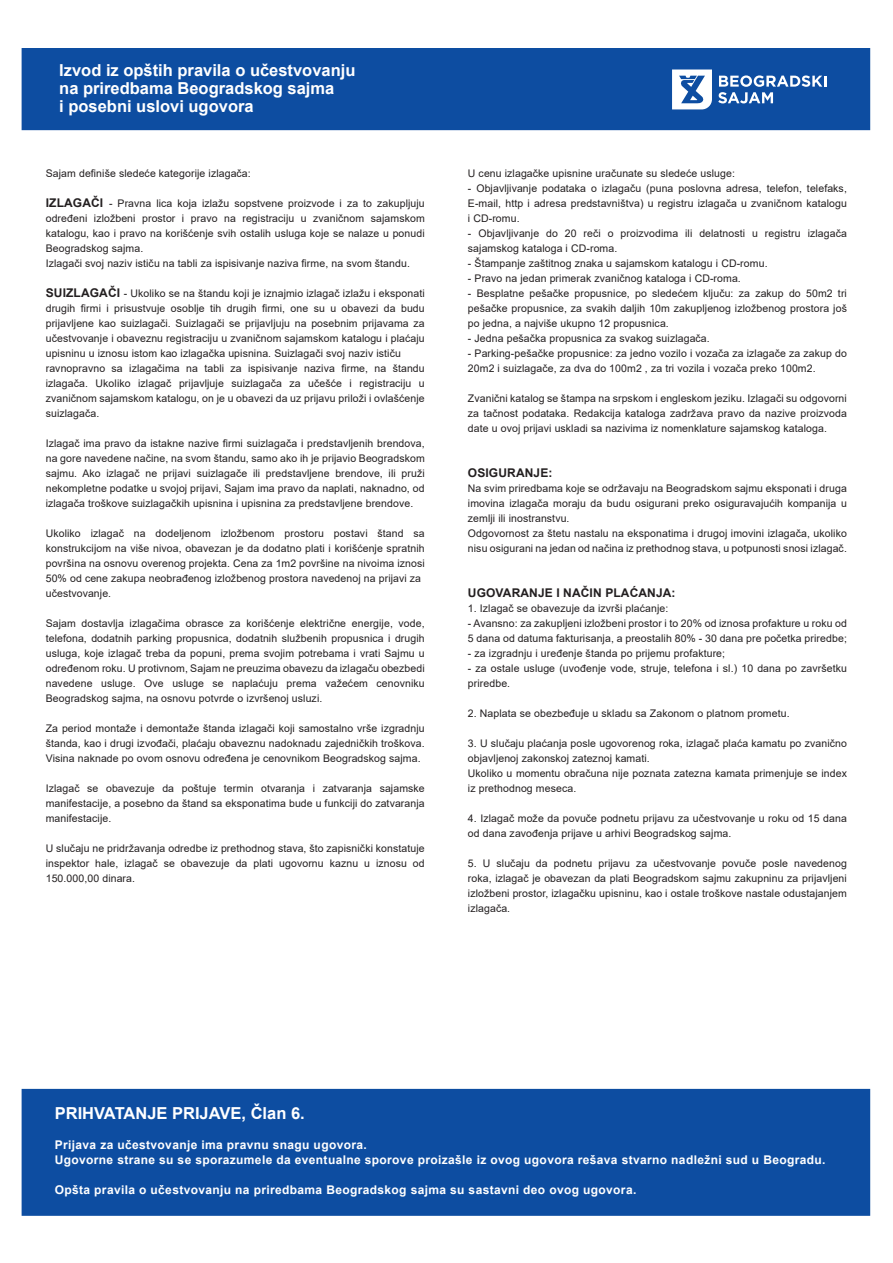
<style>
.page{position:relative;width:893px;height:1263px;background:#fff}
.page>*{position:absolute;margin:0;border:0;box-sizing:border-box;transform-origin:0 0}
.t1{font:700 16.5px/18px "Arial";color:#fff}
.t2{font:700 12px "Arial";letter-spacing:.03em;color:#fff}
.Paragraph_Style_1{font:700 12px "Arial";letter-spacing:.01em;color:#231f20}
.Paragraph_Style_1-2{font:10.5px/15px "Arial";letter-spacing:.01em;color:#231f20;text-align:justify}
.s1{font-weight:700;font-size:12px}
</style>
<div class="page">
<div style="left:22px;top:48px;width:848px;height:82px;background:#0d4da1"></div>
<div style="left:22px;top:1089px;width:848px;height:127px;background:#0d4da1;border:2px solid #0d4da1"></div>
<svg style="left:718px;top:75px;width:108px;height:28px"></svg>
<svg style="left:672px;top:70px;width:40px;height:39px"></svg>
<p class="t1" style="left:59px;top:61px;width:298px">Izvod iz opštih pravila o učestvovanju na priredbama Beogradskog sajma</p>
<p class="t1" style="left:59px;top:97px;width:196px">i posebni uslovi ugovora</p>
<p class="Paragraph_Style_1-2" style="left:46px;top:166px;width:207px">Sajam definiše sledeće kategorije izlagača:</p>
<p class="Paragraph_Style_1-2" style="left:46px;top:196px;width:380px"><span class="s1">IZLAGAČI</span> - Pravna lica koja izlažu sopstvene proizvode i za to zakupljuju određeni izložbeni prostor i pravo na registraciju u zvaničnom sajamskom katalogu, kao i pravo na korišćenje svih ostalih usluga koje se nalaze u ponudi Beogradskog sajma.</p>
<p class="Paragraph_Style_1-2" style="left:46px;top:256px;width:366px">Izlagači svoj naziv ističu na tabli za ispisivanje naziva firme, na svom štandu.</p>
<p class="Paragraph_Style_1-2" style="left:46px;top:286px;width:380px"><span class="s1">SUIZLAGAČI</span> - Ukoliko se na štandu koji je iznajmio izlagač izlažu i eksponati drugih firmi i prisustvuje osoblje tih drugih firmi, one su u obavezi da budu prijavljene kao suizlagači. Suizlagači se prijavljuju na posebnim prijavama za učestvovanje i obaveznu registraciju u zvaničnom sajamskom katalogu i plaćaju upisninu u iznosu istom kao izlagačka upisnina. Suizlagači svoj naziv ističu</p>
<p class="Paragraph_Style_1-2" style="left:46px;top:361px;width:380px">ravnopravno sa izlagačima na tabli za ispisivanje naziva firme, na štandu izlagača. Ukoliko izlagač prijavljuje suizlagača za učešće i registraciju u zvaničnom sajamskom katalogu, on je u obavezi da uz prijavu priloži i ovlašćenje suizlagača.</p>
<p class="Paragraph_Style_1-2" style="left:46px;top:436px;width:380px">Izlagač ima pravo da istakne nazive firmi suizlagača i predstavljenih brendova, na gore navedene načine, na svom štandu, samo ako ih je prijavio Beogradskom sajmu. Ako izlagač ne prijavi suizlagače ili predstavljene brendove, ili pruži nekompletne podatke u svojoj prijavi, Sajam ima pravo da naplati, naknadno, od izlagača troškove suizlagačkih upisnina i upisnina za predstavljene brendove.</p>
<p class="Paragraph_Style_1-2" style="left:46px;top:526px;width:380px">Ukoliko izlagač na dodeljenom izložbenom prostoru postavi štand sa konstrukcijom na više nivoa, obavezan je da dodatno plati i korišćenje spratnih površina na osnovu overenog projekta. Cena za 1m2 površine na nivoima iznosi 50% od cene zakupa neobrađenog izložbenog prostora navedenoj na prijavi za</p>
<p class="Paragraph_Style_1-2" style="left:46px;top:586px;width:67px">učestvovanje.</p>
<p class="Paragraph_Style_1-2" style="left:46px;top:616px;width:380px">Sajam dostavlja izlagačima obrasce za korišćenje električne energije, vode, telefona, dodatnih parking propusnica, dodatnih službenih propusnica i drugih usluga, koje izlagač treba da popuni, prema svojim potrebama i vrati Sajmu u određenom roku. U protivnom, Sajam ne preuzima obavezu da izlagaču obezbedi</p>
<p class="Paragraph_Style_1-2" style="left:46px;top:676px;width:380px">navedene usluge. Ove usluge se naplaćuju prema važećem cenovniku<br>Beogradskog sajma, na osnovu potvrde o izvršenoj usluzi.</p>
<p class="Paragraph_Style_1-2" style="left:46px;top:721px;width:380px">Za period montaže i demontaže štanda izlagači koji samostalno vrše izgradnju štanda, kao i drugi izvođači, plaćaju obaveznu nadoknadu zajedničkih troškova.<br>Visina naknade po ovom osnovu određena je cenovnikom Beogradskog sajma.</p>
<p class="Paragraph_Style_1-2" style="left:46px;top:781px;width:380px">Izlagač se obavezuje da poštuje termin otvaranja i zatvaranja sajamske manifestacije, a posebno da štand sa eksponatima bude u funkciji do zatvaranja manifestacije.</p>
<p class="Paragraph_Style_1-2" style="left:46px;top:841px;width:380px">U slučaju ne pridržavanja odredbe iz prethodnog stava, što zapisnički konstatuje inspektor hale, izlagač se obavezuje da plati ugovornu kaznu u iznosu od 150.000,00 dinara.</p>
<p class="Paragraph_Style_1-2" style="left:468px;top:166px;width:269px">U cenu izlagačke upisnine uračunate su sledeće usluge:</p>
<p class="Paragraph_Style_1-2" style="left:468px;top:181px;width:380px">- Objavljivanje podataka o izlagaču (puna poslovna adresa, telefon, telefaks, E-mail, http i adresa predstavništva) u registru izlagača u zvaničnom katalogu i CD-romu.</p>
<p class="Paragraph_Style_1-2" style="left:468px;top:226px;width:380px">- Objavljivanje do 20 reči o proizvodima ili delatnosti u registru izlagača sajamskog kataloga i CD-roma.</p>
<p class="Paragraph_Style_1-2" style="left:468px;top:256px;width:301px">- Štampanje zaštitnog znaka u sajamskom katalogu i CD-romu.</p>
<p class="Paragraph_Style_1-2" style="left:468px;top:271px;width:274px">- Pravo na jedan primerak zvaničnog kataloga i CD-roma.</p>
<p class="Paragraph_Style_1-2" style="left:468px;top:286px;width:380px">- Besplatne pešačke propusnice, po sledećem ključu: za zakup do 50m2 tri pešačke propusnice, za svakih daljih 10m zakupljenog izložbenog prostora još po jedna, a najviše ukupno 12 propusnica.</p>
<p class="Paragraph_Style_1-2" style="left:468px;top:331px;width:243px">- Jedna pešačka propusnica za svakog suizlagača.</p>
<p class="Paragraph_Style_1-2" style="left:468px;top:346px;width:380px">- Parking-pešačke propusnice: za jedno vozilo i vozača za izlagače za zakup do<br>20m2 i suizlagače, za dva do 100m2 , za tri vozila i vozača preko 100m2.</p>
<p class="Paragraph_Style_1-2" style="left:468px;top:391px;width:380px">Zvanični katalog se štampa na srpskom i engleskom jeziku. Izlagači su odgovorni za tačnost podataka. Redakcija kataloga zadržava pravo da nazive proizvoda date u ovoj prijavi uskladi sa nazivima iz nomenklature sajamskog kataloga.</p>
<p class="Paragraph_Style_1" style="left:468px;top:465px;width:86px">OSIGURANJE:</p>
<p class="Paragraph_Style_1-2" style="left:468px;top:481px;width:380px">Na svim priredbama koje se održavaju na Beogradskom sajmu eksponati i druga imovina izlagača moraju da budu osigurani preko osiguravajućih kompanija u zemlji ili inostranstvu.</p>
<p class="Paragraph_Style_1-2" style="left:468px;top:526px;width:380px">Odgovornost za štetu nastalu na eksponatima i drugoj imovini izlagača, ukoliko nisu osigurani na jedan od načina iz prethodnog stava, u potpunosti snosi izlagač.</p>
<p class="Paragraph_Style_1" style="left:468px;top:585px;width:209px">UGOVARANJE I NAČIN PLAĆANJA:</p>
<p class="Paragraph_Style_1-2" style="left:468px;top:601px;width:202px">1. Izlagač se obavezuje da izvrši plaćanje:</p>
<p class="Paragraph_Style_1-2" style="left:468px;top:616px;width:380px">- Avansno: za zakupljeni izložbeni prostor i to 20% od iznosa profakture u roku od<br>5 dana od datuma fakturisanja, a preostalih 80% - 30 dana pre početka priredbe;</p>
<p class="Paragraph_Style_1-2" style="left:468px;top:646px;width:259px">- za izgradnju i uređenje štanda po prijemu profakture;</p>
<p class="Paragraph_Style_1-2" style="left:468px;top:661px;width:380px">- za ostale usluge (uvođenje vode, struje, telefona i sl.) 10 dana po završetku priredbe.</p>
<p class="Paragraph_Style_1-2" style="left:468px;top:706px;width:323px">2. Naplata se obezbeđuje u skladu sa Zakonom o platnom prometu.</p>
<p class="Paragraph_Style_1-2" style="left:468px;top:736px;width:380px">3. U slučaju plaćanja posle ugovorenog roka, izlagač plaća kamatu po zvanično objavljenoj zakonskoj zateznoj kamati.</p>
<p class="Paragraph_Style_1-2" style="left:468px;top:766px;width:380px">Ukoliko u momentu obračuna nije poznata zatezna kamata primenjuje se index iz prethodnog meseca.</p>
<p class="Paragraph_Style_1-2" style="left:468px;top:811px;width:380px">4. Izlagač može da povuče podnetu prijavu za učestvovanje u roku od 15 dana od dana zavođenja prijave u arhivi Beogradskog sajma.</p>
<p class="Paragraph_Style_1-2" style="left:468px;top:856px;width:380px">5. U slučaju da podnetu prijavu za učestvovanje povuče posle navedenog roka, izlagač je obavezan da plati Beogradskom sajmu zakupninu za prijavljeni izložbeni prostor, izlagačku upisninu, kao i ostale troškove nastale odustajanjem izlagača.</p>
<p class="t1" style="left:55px;top:1104px;width:252px">PRIHVATANJE PRIJAVE, Član 6.</p>
<p class="t2" style="left:55px;top:1136px;width:314px">Prijava za učestvovanje ima pravnu snagu ugovora.</p>
<p class="t2" style="left:55px;top:1151px;width:772px">Ugovorne strane su se sporazumele da eventualne sporove proizašle iz ovog ugovora rešava stvarno nadležni sud u Beogradu.</p>
<p class="t2" style="left:55px;top:1181px;width:583px">Opšta pravila o učestvovanju na priredbama Beogradskog sajma su sastavni deo ovog ugovora.</p>
</div>
